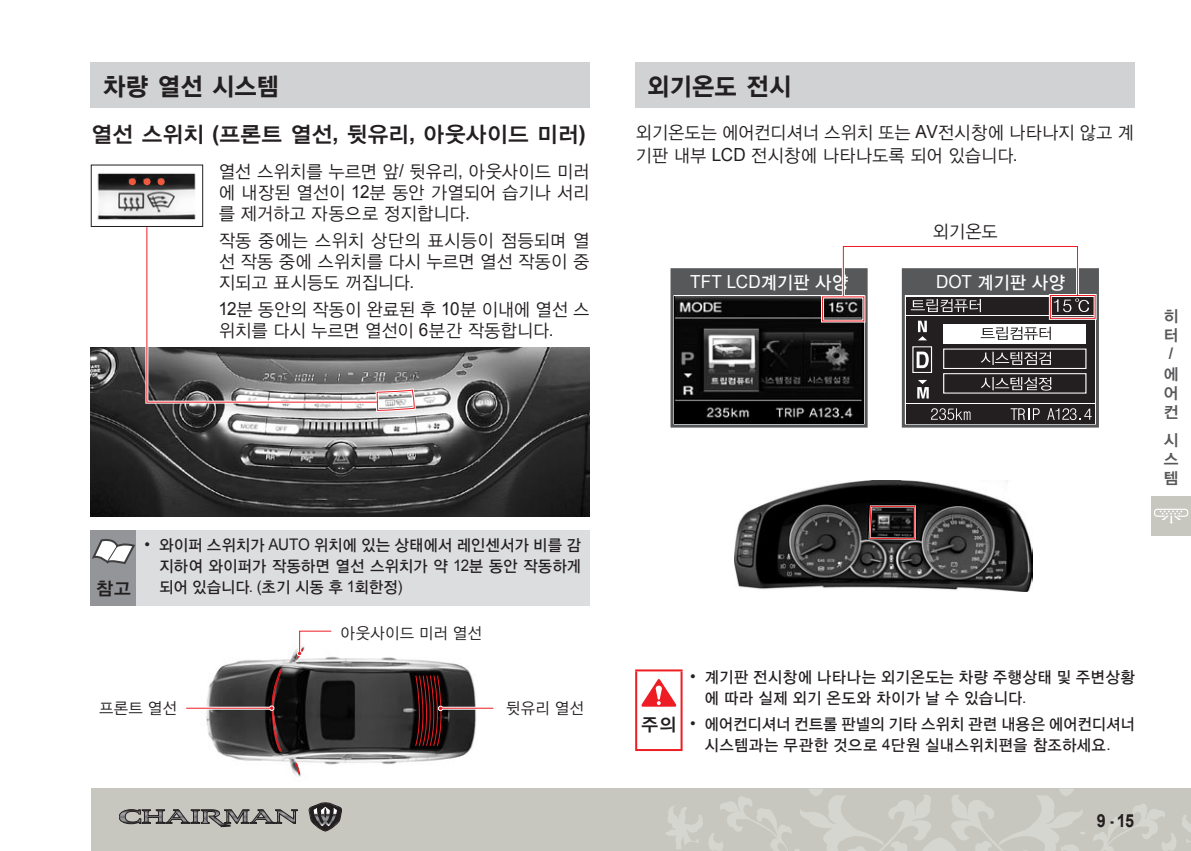
<style>
.page{position:relative;width:1191px;height:851px;background:#fff}
.page>*{position:absolute;margin:0;border:0;box-sizing:border-box;transform-origin:0 0}
.t1{font:25px "YDIYGO150 KS Cpc EUC H";letter-spacing:-.05em;color:#231f20;scale:.95 1}
.t2{font:22px "YDIYGO140 KS Cpc EUC H";letter-spacing:-.045em;color:#231f20}
.t3{font:18px/21px "YDIYGO120 KS Cpc EUC H";letter-spacing:-.04em;color:#231f20;text-align:justify;scale:.95 1}
.t4{font:18px "Arial";letter-spacing:.01em;color:#fff;scale:.95 1}
.t5{font:18px "YDIYGO130 KS Cpc EUC H";color:#fff;scale:.95 1}
.t6{font:700 18px "Arial";color:#231f20;scale:.9 1}
.t7{font:18px "YDIYGO140 KS Cpc EUC H";color:#231f20}
.t8{font:16px/20.8px "YDIYGO130 KS Cpc EUC H";letter-spacing:-.04em;color:#231f20;scale:.95 1}
.t9{font:16px "YDIYGO120 KS Cpc EUC H";letter-spacing:-.035em;color:#231f20;scale:.95 1}
.t10{font:16px/19.2px "YDIYGO140 KS Cpc EUC H";color:#57585a;text-align:justify}
.t11{font:16px "Arial";color:#231f20}
.t12{font:700 16px "Arial";color:#57585a}
.s1{font-family:"Arial";font-weight:700}
.s2{font-family:"Arial"}
.s3{font-family:"YDIYGO130 KS Cpc EUC H"}
</style>
<div class="page">
<div style="left:91px;top:788px;width:1100px;height:62px;background:#c7c7c0"></div>
<svg style="left:665px;top:789px;width:421px;height:62px"></svg>
<svg style="left:1093px;top:804px;width:98px;height:46px"></svg>
<div style="left:1151px;top:496px;width:40px;height:40px;background:#c7c7c0"></div>
<svg style="left:309px;top:802px;width:33px;height:29px"></svg>
<svg style="left:119px;top:809px;width:178px;height:17px"></svg>
<svg style="left:1154px;top:508px;width:34px;height:15px"></svg>
<div style="left:91px;top:62px;width:499px;height:46px;background:#d1d2d4"></div>
<div style="left:635px;top:62px;width:499px;height:46px;background:#d1d2d4"></div>
<img style="left:97px;top:173px;width:99px;height:47px">
<div style="left:91px;top:164px;width:112px;height:63px;border:1px solid #231f20"></div>
<img style="left:91px;top:347px;width:499px;height:170px">
<svg style="left:144px;top:224px;width:236px;height:181px"></svg>
<div style="left:672px;top:269px;width:194px;height:25px;background:#57585a"></div>
<div style="left:670px;top:268px;width:197px;height:159px;border:3px solid #57585a"></div>
<img style="left:674px;top:296px;width:189px;height:127px">
<div style="left:821px;top:295px;width:44px;height:27px;border:3px solid #fff"></div>
<div style="left:903px;top:269px;width:194px;height:25px;background:#57585a"></div>
<div style="left:902px;top:268px;width:197px;height:159px;border:3px solid #57585a"></div>
<div style="left:906px;top:296px;width:188px;height:127px;background:#231f20"></div>
<hr style="left:906px;top:315px;width:188px;height:1px;background:#fff">
<hr style="left:906px;top:402px;width:188px;height:1px;background:#fff">
<svg style="left:911px;top:299px;width:70px;height:13px"></svg>
<svg style="left:918px;top:320px;width:9px;height:20px"></svg>
<svg style="left:917px;top:380px;width:11px;height:18px"></svg>
<div style="left:912px;top:346px;width:20px;height:27px;border:1px solid #fff"></div>
<svg style="left:916px;top:351px;width:12px;height:17px"></svg>
<div style="left:943px;top:324px;width:143px;height:20px;background:#fff"></div>
<svg style="left:980px;top:326px;width:70px;height:14px"></svg>
<svg style="left:943px;top:348px;width:144px;height:46px"></svg>
<svg style="left:1053px;top:298px;width:36px;height:14px"></svg>
<svg style="left:931px;top:408px;width:39px;height:12px"></svg>
<svg style="left:1010px;top:408px;width:29px;height:12px"></svg>
<svg style="left:1047px;top:408px;width:44px;height:12px"></svg>
<div style="left:1048px;top:294px;width:48px;height:26px;border:3px solid #fff"></div>
<div style="left:842px;top:245px;width:237px;height:52px;border:3px solid #fff"></div>
<img style="left:734px;top:480px;width:298px;height:111px">
<img style="left:206px;top:650px;width:270px;height:127px">
<svg style="left:295px;top:762px;width:5px;height:11px"></svg>
<hr style="left:635px;top:671px;width:2px;height:78px;background:#ee1d23">
<hr style="left:635px;top:669px;width:47px;height:2px;background:#ee1d23">
<hr style="left:635px;top:749px;width:47px;height:2px;background:#ee1d23">
<hr style="left:680px;top:671px;width:2px;height:78px;background:#ee1d23">
<svg style="left:641px;top:679px;width:35px;height:27px"></svg>
<div style="left:129px;top:178px;width:7px;height:7px;background:#f0593e;border-radius:50%"></div>
<div style="left:144px;top:178px;width:7px;height:7px;background:#f0593e;border-radius:50%"></div>
<div style="left:158px;top:178px;width:7px;height:7px;background:#f0593e;border-radius:50%"></div>
<svg style="left:867px;top:504px;width:50px;height:36px;background:#453334"></svg>
<div style="left:1049px;top:295px;width:46px;height:24px;border:1px solid #ee1d23"></div>
<div style="left:843px;top:246px;width:235px;height:50px;border:1px solid #ee1d23"></div>
<div style="left:91px;top:530px;width:45px;height:75px;background:#939598"></div>
<div style="left:136px;top:530px;width:454px;height:75px;background:#dcdddf"></div>
<svg style="left:90px;top:537px;width:45px;height:34px"></svg>
<svg style="left:374px;top:389px;width:43px;height:24px"></svg>
<svg style="left:146px;top:226px;width:232px;height:177px"></svg>
<hr style="left:186px;top:706px;width:85px;height:3px;background:#fff">
<hr style="left:441px;top:706px;width:52px;height:3px;background:#fff">
<svg style="left:269px;top:668px;width:13px;height:84px"></svg>
<hr style="left:186px;top:707px;width:85px;height:1px;background:#ee1d23">
<svg style="left:296px;top:630px;width:38px;height:29px"></svg>
<svg style="left:415px;top:675px;width:30px;height:71px;background:#3d0b0d"></svg>
<hr style="left:441px;top:707px;width:52px;height:1px;background:#ee1d23">
<h1 class="t1" style="left:102px;top:74px;width:189px">차량 열선 시스템</h1>
<h1 class="t1" style="left:646px;top:74px;width:155px">외기온도 전시</h1>
<p class="t2" style="left:91px;top:123px;width:496px">열선 스위치 <span class="s1">(</span>프론트 열선<span class="s1">,</span> 뒷유리<span class="s1">,</span> 아웃사이드 미러<span class="s1">)</span></p>
<p class="t3" style="left:218px;top:162px;width:392px">열선 스위치를 누르면 앞<span class="s2">/</span> 뒷유리<span class="s2">,</span> 아웃사이드 미러 에 내장된 열선이 <span class="s2">12</span>분 동안 가열되어 습기나 서리 를 제거하고 자동으로 정지합니다<span class="s2">.</span></p>
<p class="t3" style="left:218px;top:230px;width:392px">작동 중에는 스위치 상단의 표시등이 점등되며 열 선 작동 중에 스위치를 다시 누르면 열선 작동이 중 지되고 표시등도 꺼집니다<span class="s2">.</span></p>
<p class="t3" style="left:218px;top:299px;width:392px"><span class="s2">12</span>분 동안의 작동이 완료된 후 <span class="s2">10</span>분 이내에 열선 스 위치를 다시 누르면 열선이 <span class="s2">6</span>분간 작동합니다<span class="s2">.</span></p>
<p class="t3" style="left:635px;top:121px;width:527px;line-height:23.4px">외기온도는 에어컨디셔너 스위치 또는 <span class="s2">AV</span>전시창에 나타나지 않고 계 기판 내부 <span class="s2">LCD</span> 전시창에 나타나도록 되어 있습니다<span class="s2">.</span></p>
<p class="t3" style="left:932px;top:222px;width:71px">외기온도</p>
<p class="t4" style="left:690px;top:269px;width:169px">TFT LCD<span class="s3">계기판 사양</span></p>
<p class="t5" style="left:936px;top:273px;width:138px"><span class="s2">DOT</span> 계기판 사양</p>
<p class="t7" style="left:95px;top:579px;width:37px">참고</p>
<p class="t11" style="left:145px;top:534px;width:7px">•</p>
<p class="t8" style="left:159px;top:535px;width:446px;text-align:justify">와이퍼 스위치가 <span class="s2">AUTO</span> 위치에 있는 상태에서 레인센서가 비를 감 지하여 와이퍼가 작동하면 열선 스위치가 약 <span class="s2">12</span>분 동안 작동하게 되어 있습니다<span class="s2">. (</span>초기 시동 후 <span class="s2">1</span>회한정<span class="s2">)</span></p>
<p class="t9" style="left:340px;top:624px;width:151px">아웃사이드 미러 열선</p>
<p class="t9" style="left:99px;top:699px;width:84px">프론트 열선</p>
<p class="t9" style="left:505px;top:700px;width:84px">뒷유리 열선</p>
<p class="t7" style="left:641px;top:715px;width:37px">주의</p>
<p class="t11" style="left:690px;top:665px;width:7px">•</p>
<p class="t11" style="left:690px;top:713px;width:7px">•</p>
<p class="t8" style="left:704px;top:667px;width:455px">계기판 전시창에 나타나는 외기온도는 차량 주행상태 및 주변상황 에 따라 실제 외기 온도와 차이가 날 수 있습니다<span class="s2">.</span></p>
<p class="t8" style="left:704px;top:714px;width:455px">에어컨디셔너 컨트롤 판넬의 기타 스위치 관련 내용은 에어컨디셔너 시스템과는 무관한 것으로 <span class="s2">4</span>단원 실내스위치편을 참조하세요<span class="s2">.</span></p>
<p class="t6" style="left:1096px;top:808px;width:42px">9 - 15</p>
<p class="t10" style="left:1163px;top:307px;width:17px">히 터</p>
<p class="t12" style="left:1168px;top:343px;width:6px">/</p>
<p class="t10" style="left:1163px;top:365px;width:17px">에 어 컨</p>
<p class="t10" style="left:1163px;top:431px;width:17px">시 스 템</p>
</div>
